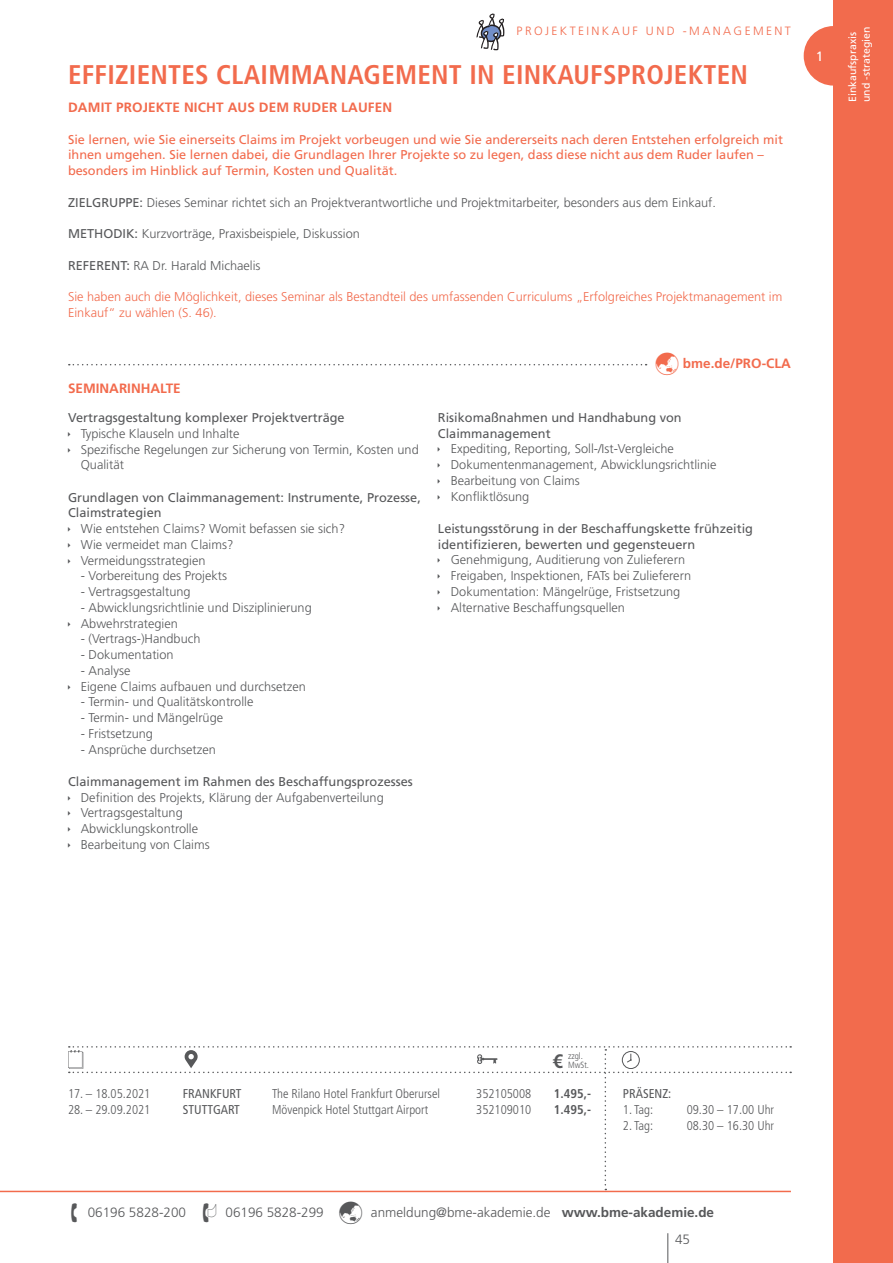
<style>
.page{position:relative;width:893px;height:1263px;background:#fff}
.page>*{position:absolute;margin:0;border:0;box-sizing:border-box;transform-origin:0 0}
.t1{font:700 condensed 27px "Frutiger LT Std";letter-spacing:.01em;color:#f26b4d}
.t2{font:700 condensed 19.5px "Frutiger LT Std";color:#57585a}
.t3{font:300 13.5px/27px "Frutiger LT Std";color:#57585a}
.t4{font:700 13.5px "Frutiger LT Std";letter-spacing:.01em;color:#f26b4d}
.t5{font:13.5px "Frutiger LT Std";color:#fff}
.t6{font:300 12.75px/15.8px "Frutiger LT Std";color:#57585a}
.t7{font:12.75px/15.8px "Frutiger LT Std";color:#57585a}
.t8{font:12.75px/15.8px "Frutiger LT Std";color:#f26b4d}
.t9{font:300 condensed 12.75px "Frutiger LT Std";color:#57585a}
.t10{font:300 12.75px/15.8px "Frutiger LT Std";color:#f26b4d}
.t11{font:condensed 12.75px "Frutiger LT Std";color:#57585a}
.t12{font:700 condensed 12.75px "Frutiger LT Std";color:#57585a}
.t13{font:300 12px "Frutiger LT Std";letter-spacing:.2em;color:#f26b4d}
.t14{font:10.5px/13.5px "Frutiger LT Std";color:#fff}
.t15{font:300 condensed 9px/9px "Frutiger LT Std";color:#57585a}
.s1{font-weight:400}
.s2{font-weight:700}
</style>
<div class="page">
<hr style="left:0;top:1191px;width:791px;height:1px;background:#f26b4d">
<hr style="left:667px;top:1233px;width:1px;height:30px;background:#57585a">
<div style="left:804px;top:26px;width:59px;height:60px;background:#f26b4d;border-radius:50%"></div>
<div style="left:833px;top:0;width:60px;height:1263px;background:#f26b4d"></div>
<svg style="left:68px;top:1046px;width:723px;height:144px"></svg>
<svg style="left:476px;top:13px;width:28px;height:37px"></svg>
<svg style="left:69px;top:364px;width:578px;height:1px"></svg>
<p class="t13" style="left:517px;top:24px;width:276px">PROJEKTEINKAUF UND -MANAGEMENT</p>
<h1 class="t1" style="left:68px;top:59px;width:681px">EFFIZIENTES CLAIMMANAGEMENT IN EINKAUFSPROJEKTEN</h1>
<p class="t4" style="left:68px;top:99px;width:326px">DAMIT PROJEKTE NICHT AUS DEM RUDER LAUFEN</p>
<p class="t8" style="left:68px;top:131px;width:716px">Sie lernen, wie Sie einerseits Claims im Projekt vorbeugen und wie Sie andererseits nach deren Entstehen erfolgreich mit ihnen umgehen. Sie lernen dabei, die Grundlagen Ihrer Projekte so zu legen, dass diese nicht aus dem Ruder laufen – besonders im Hinblick auf Termin, Kosten und Qualität.</p>
<p class="t6" style="left:68px;top:194px;width:649px"><span class="s1">ZIELGRUPPE:</span> Dieses Seminar richtet sich an Projektverantwortliche und Projektmitarbeiter, besonders aus dem Einkauf.</p>
<p class="t6" style="left:68px;top:226px;width:293px"><span class="s1">METHODIK:</span> Kurzvorträge, Praxisbeispiele, Diskussion</p>
<p class="t6" style="left:68px;top:257px;width:194px"><span class="s1">REFERENT:</span> RA Dr. Harald Michaelis</p>
<p class="t10" style="left:68px;top:289px;width:716px">Sie haben auch die Möglichkeit, dieses Seminar als Bestandteil des umfassenden Curriculums „Erfolgreiches Projektmanagement im<br>Einkauf“ zu wählen (S. 46).</p>
<p class="t4" style="left:683px;top:355px;width:110px">bme.de/PRO-CLA</p>
<p class="t4" style="left:68px;top:380px;width:114px">SEMINARINHALTE</p>
<p class="t7" style="left:68px;top:410px;width:278px">Vertragsgestaltung komplexer Projektverträge</p>
<p class="t6" style="left:81px;top:426px;width:339px">Typische Klauseln und Inhalte<br>Spezifische Regelungen zur Sicherung von Termin, Kosten und<br>Qualität</p>
<p class="t7" style="left:68px;top:489px;width:354px">Grundlagen von Claimmanagement: Instrumente, Prozesse,<br>Claimstrategien</p>
<p class="t6" style="left:81px;top:521px;width:266px">Wie entstehen Claims? Womit befassen sie sich?<br>Wie vermeidet man Claims?<br>Vermeidungsstrategien</p>
<p class="t6" style="left:81px;top:568px;width:148px">- Vorbereitung des Projekts</p>
<p class="t6" style="left:81px;top:584px;width:111px">- Vertragsgestaltung</p>
<p class="t6" style="left:81px;top:600px;width:232px">- Abwicklungsrichtlinie und Disziplinierung<br>Abwehrstrategien</p>
<p class="t6" style="left:81px;top:631px;width:121px">- (Vertrags-)Handbuch</p>
<p class="t6" style="left:81px;top:647px;width:94px">- Dokumentation</p>
<p class="t6" style="left:81px;top:663px;width:227px">- Analyse<br>Eigene Claims aufbauen und durchsetzen</p>
<p class="t6" style="left:81px;top:694px;width:174px">- Termin- und Qualitätskontrolle</p>
<p class="t6" style="left:81px;top:710px;width:144px">- Termin- und Mängelrüge</p>
<p class="t6" style="left:81px;top:726px;width:74px">- Fristsetzung</p>
<p class="t6" style="left:81px;top:741px;width:137px">- Ansprüche durchsetzen</p>
<p class="t7" style="left:68px;top:773px;width:346px">Claimmanagement im Rahmen des Beschaffungsprozesses</p>
<p class="t6" style="left:81px;top:789px;width:305px">Definition des Projekts, Klärung der Aufgabenverteilung<br>Vertragsgestaltung<br>Abwicklungskontrolle<br>Bearbeitung von Claims</p>
<p class="t7" style="left:438px;top:410px;width:245px">Risikomaßnahmen und Handhabung von<br>Claimmanagement</p>
<p class="t6" style="left:451px;top:441px;width:267px">Expediting, Reporting, Soll-/Ist-Vergleiche Dokumentenmanagement, Abwicklungsrichtlinie Bearbeitung von Claims<br>Konfliktlösung</p>
<p class="t7" style="left:438px;top:521px;width:317px">Leistungsstörung in der Beschaffungskette frühzeitig identifizieren, bewerten und gegensteuern</p>
<p class="t6" style="left:451px;top:552px;width:242px">Genehmigung, Auditierung von Zulieferern Freigaben, Inspektionen, FATs bei Zulieferern Dokumentation: Mängelrüge, Fristsetzung Alternative Beschaffungsquellen</p>
<p class="t5" style="left:816px;top:49px;width:9px">1</p>
<p class="t14" style="left:846px;top:102px;width:77px;rotate:-90deg">Einkaufspraxis und -strategien</p>
<h2 class="t2" style="left:553px;top:1049px;width:12px">€</h2>
<p class="t15" style="left:568px;top:1051px;width:22px">zzgl.<br>MwSt.</p>
<p class="t9" style="left:68px;top:1086px;width:84px">17. – 18.05.2021</p>
<p class="t11" style="left:183px;top:1086px;width:60px">FRANKFURT</p>
<p class="t9" style="left:272px;top:1086px;width:169px">The Rilano Hotel Frankfurt Oberursel</p>
<p class="t9" style="left:476px;top:1086px;width:57px">352105008</p>
<p class="t12" style="left:554px;top:1086px;width:39px">1.495,-</p>
<p class="t9" style="left:68px;top:1102px;width:84px">28. – 29.09.2021</p>
<p class="t11" style="left:183px;top:1102px;width:59px">STUTTGART</p>
<p class="t9" style="left:272px;top:1102px;width:158px">Mövenpick Hotel Stuttgart Airport</p>
<p class="t9" style="left:476px;top:1102px;width:57px">352109010</p>
<p class="t12" style="left:554px;top:1102px;width:39px">1.495,-</p>
<p class="t11" style="left:623px;top:1086px;width:50px">PRÄSENZ:</p>
<p class="t9" style="left:623px;top:1102px;width:32px">1. Tag:</p>
<p class="t9" style="left:687px;top:1102px;width:89px">09.30 – 17.00 Uhr</p>
<p class="t9" style="left:623px;top:1118px;width:32px">2. Tag:</p>
<p class="t9" style="left:687px;top:1118px;width:89px">08.30 – 16.30 Uhr</p>
<p class="t3" style="left:88px;top:1198px;width:100px">06196 5828-200</p>
<p class="t3" style="left:225px;top:1198px;width:100px">06196 5828-299</p>
<p class="t3" style="left:675px;top:1198px;width:41px;text-indent:-304px">anmeldung@bme-akademie.de <span class="s2">www.bme-akademie.de<br></span>45</p>
</div>
